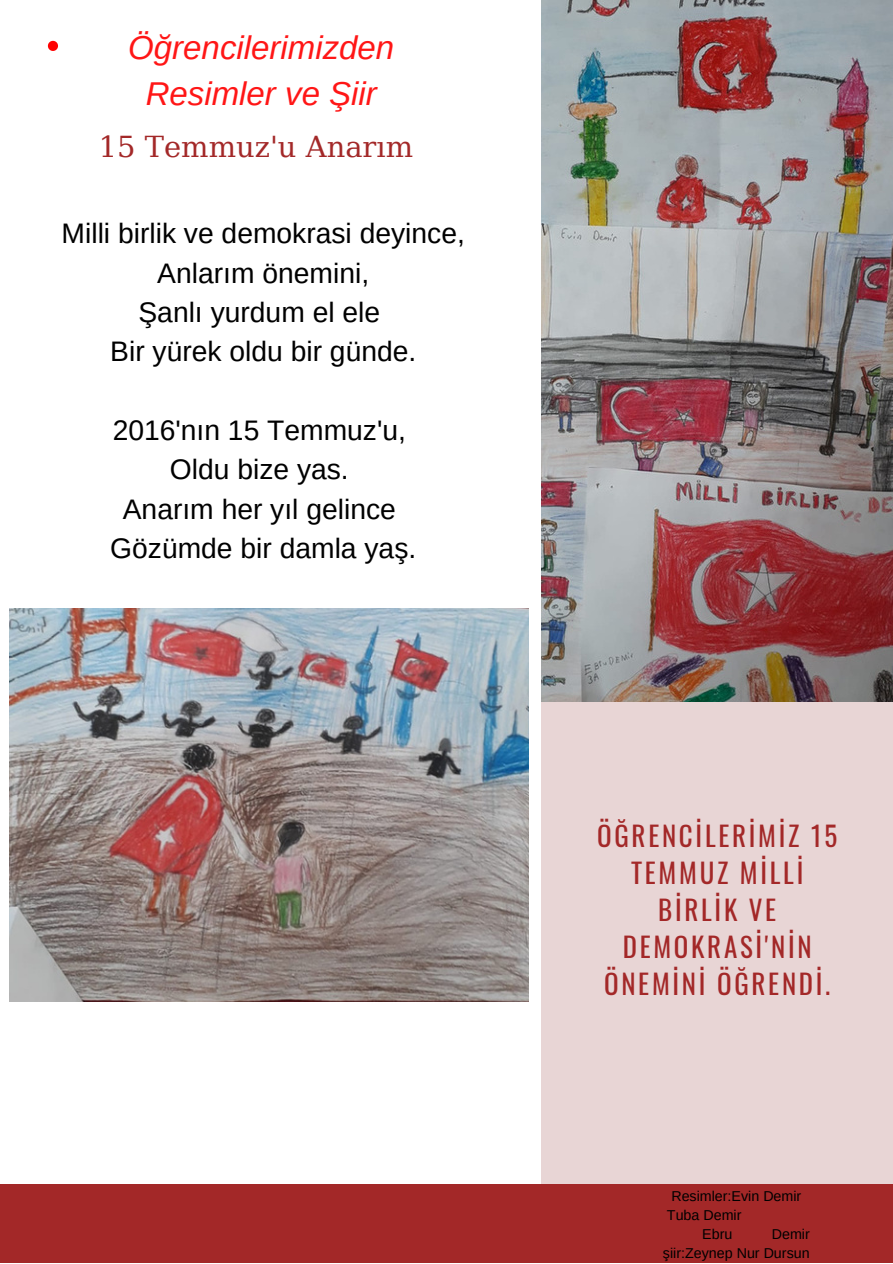
<style>
.page{position:relative;width:893px;height:1264px;background:#fff}
.page>*{position:absolute;margin:0;border:0;box-sizing:border-box;transform-origin:0 0}
.t1{font:italic 33px/46px "Arimo";color:#ff1616;text-align:center}
.t2{font:28.95px "DejaVu Serif";color:#a32828}
.t3{font:28.2px/39.3px "Arimo";color:#000;text-align:center}
.t4{font:27px/37px "Oswald";letter-spacing:.1em;color:#a32828;text-align:center}
.t5{font:14.25px/19px "Arimo";color:#000;text-align:right}
</style>
<div class="page">
<div style="left:541px;top:1px;width:351px;height:1261px;background:#e8d5d5"></div>
<div style="left:0;top:1183px;width:892px;height:79px;background:#a32828"></div>
<img style="left:541px;top:0;width:351px;height:701px">
<img style="left:9px;top:608px;width:519px;height:393px">
<svg style="left:48px;top:41px;width:10px;height:10px"></svg>
<p class="t1" style="left:128px;top:25px;width:267px">Öğrencilerimizden<br>Resimler ve Şiir</p>
<p class="t2" style="left:99px;top:130px;width:316px">15 Temmuz'u Anarım</p>
<p class="t3" style="left:62px;top:214px;width:405px">Milli birlik ve demokrasi deyince,<br>Anlarım önemini,</p>
<p class="t3" style="left:138px;top:292px;width:243px">Şanlı yurdum el ele</p>
<p class="t3" style="left:110px;top:332px;width:307px">Bir yürek oldu bir günde.</p>
<p class="t3" style="left:113px;top:410px;width:295px">2016'nın 15 Temmuz'u,</p>
<p class="t3" style="left:170px;top:450px;width:180px">Oldu bize yas.</p>
<p class="t3" style="left:123px;top:489px;width:274px">Anarım her yıl gelince</p>
<p class="t3" style="left:110px;top:528px;width:307px">Gözümde bir damla yaş.</p>
<p class="t4" style="left:597px;top:816px;width:241px">ÖĞRENCİLERİMİZ 15<br>TEMMUZ MİLLİ</p>
<p class="t4" style="left:604px;top:890px;width:228px">BİRLİK VE<br>DEMOKRASİ'NİN<br>ÖNEMİNİ ÖĞRENDİ.</p>
<p class="t5" style="left:671px;top:1186px;width:131px">Resimler:Evin Demir</p>
<p class="t5" style="left:667px;top:1205px;width:76px">Tuba Demir</p>
<p class="t5" style="left:702px;top:1224px;width:32px">Ebru</p>
<p class="t5" style="left:663px;top:1224px;width:148px">Demir<br>şiir:Zeynep Nur Dursun</p>
</div>
